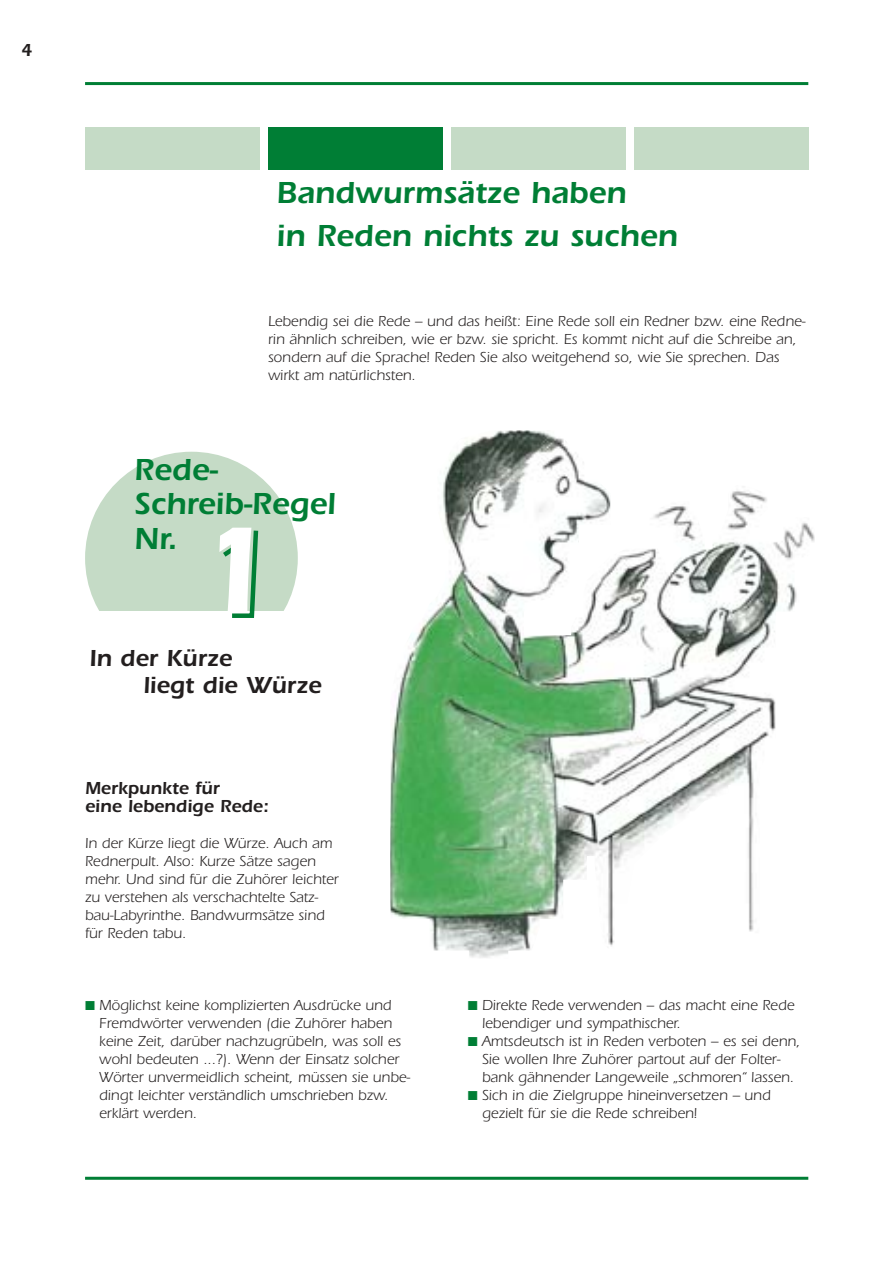
<style>
.page{position:relative;width:893px;height:1262px;background:#fff}
.page>*{position:absolute;margin:0;border:0;box-sizing:border-box;transform-origin:0 0}
.t1{font:600 127.5px "Itc Eras";color:#fff}
.t2{font:600 31.5px/34.5px "Itc Eras";color:#007e35}
.t3{font:600 24px/27px "Itc Eras";color:#231f1f}
.t4{font:600 18px/18px "Itc Eras";color:#231f1f}
.t5{font:15px/18px "Itc Eras";color:#231f1f}
</style>
<div class="page">
<hr style="left:85px;top:82px;width:723px;height:3px;background:#007e35">
<img style="left:390px;top:430px;width:424px;height:528px">
<hr style="left:85px;top:1176px;width:723px;height:3px;background:#007e35">
<div style="left:85px;top:128px;width:174px;height:42px;background:#c5dbc6"></div>
<div style="left:268px;top:128px;width:174px;height:42px;background:#007e35"></div>
<div style="left:451px;top:128px;width:174px;height:42px;background:#c5dbc6"></div>
<div style="left:634px;top:128px;width:174px;height:42px;background:#c5dbc6"></div>
<div style="left:85px;top:452px;width:213px;height:212px;background:#c5dbc6;border-radius:50%"></div>
<div style="left:85px;top:611px;width:213px;height:63px;background:#fff"></div>
<svg style="left:223px;top:530px;width:36px;height:88px"></svg>
<p class="t4" style="left:21px;top:43px;width:13px">4</p>
<h2 class="t2" style="left:276px;top:174px;width:402px;line-height:43.5px">Bandwurmsätze haben<br>in Reden nichts zu suchen</h2>
<p class="t5" style="left:268px;top:313px;width:539px">Lebendig sei die Rede – und das heißt: Eine Rede soll ein Redner bzw. eine Redne&shy;rin ähnlich schreiben, wie er bzw. sie spricht. Es kommt nicht auf die Schreibe an, sondern auf die Sprache! Reden Sie also weitgehend so, wie Sie sprechen. Das wirkt am natürlichsten.</p>
<h2 class="t2" style="left:134px;top:455px;width:203px">Rede-<br>Schreib-Regel<br>Nr.</h2>
<h1 class="t1" style="left:197px;top:527px;width:82px">1</h1>
<h3 class="t3" style="left:143px;top:647px;width:180px;text-indent:-54px">In der Kürze<br>liegt die Würze</h3>
<p class="t4" style="left:85px;top:781px;width:185px">Merkpunkte für<br>eine lebendige Rede:</p>
<p class="t5" style="left:85px;top:835px;width:255px">In der Kürze liegt die Würze. Auch am Rednerpult. Also: Kurze Sätze sagen mehr. Und sind für die Zuhörer leichter zu verstehen als verschachtelte Satz&shy;bau-Labyrinthe. Bandwurmsätze sind für Reden tabu.</p>
<p class="t5" style="left:99px;top:997px;width:313px">Möglichst keine komplizierten Ausdrücke und Fremdwörter verwenden (die Zuhörer haben keine Zeit, darüber nachzugrübeln, was soll es wohl bedeuten ...?). Wenn der Einsatz solcher Wörter unvermeidlich scheint, müssen sie unbe&shy;dingt leichter verständlich umschrieben bzw. erklärt werden.</p>
<p class="t5" style="left:482px;top:997px;width:320px">Direkte Rede verwenden – das macht eine Rede lebendiger und sympathischer.<br>Amtsdeutsch ist in Reden verboten – es sei denn, Sie wollen Ihre Zuhörer partout auf der Folter&shy;bank gähnender Langeweile „schmoren“ lassen.<br>Sich in die Zielgruppe hineinversetzen – und gezielt für sie die Rede schreiben!</p>
</div>
